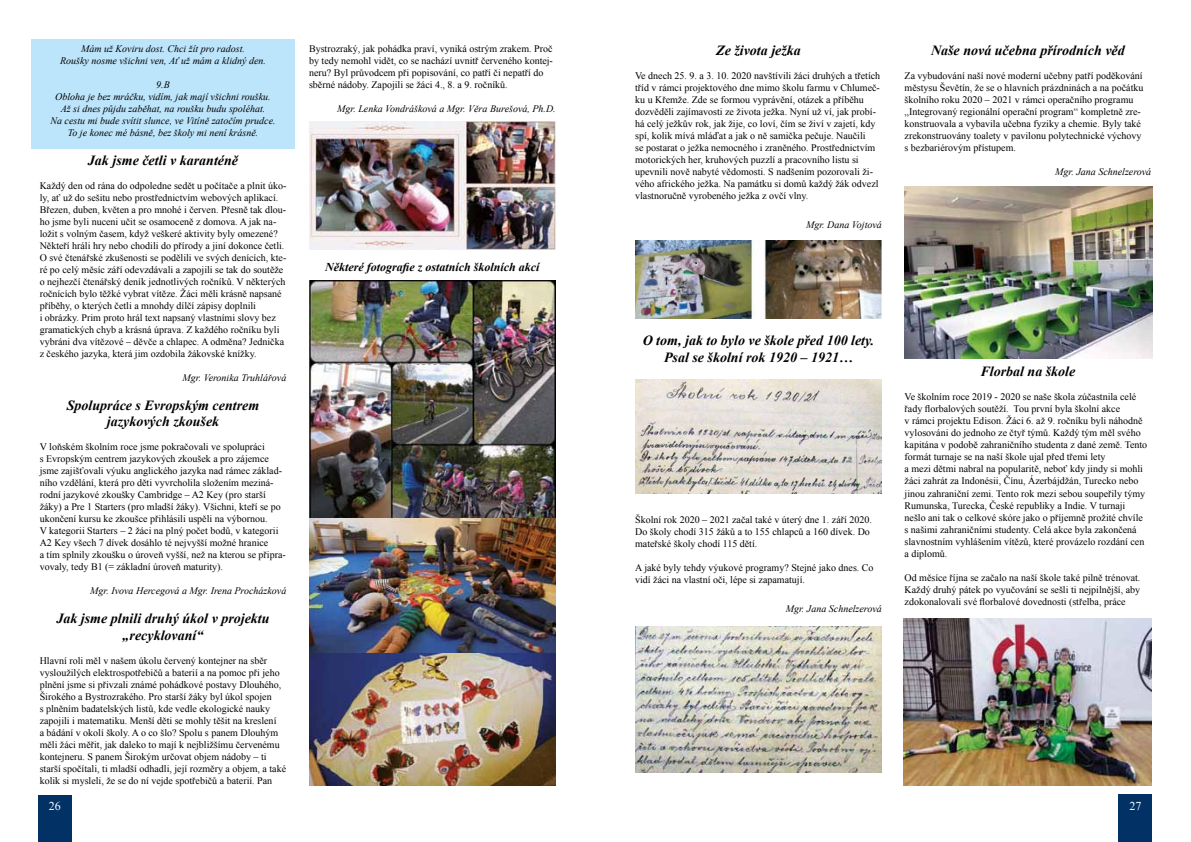
<style>
.page{position:relative;width:1191px;height:842px;background:#fff}
.page>*{position:absolute;margin:0;border:0;box-sizing:border-box;transform-origin:0 0}
.t1{font:italic 700 14px/16.8px "Times New Roman";color:#000;text-align:center}
.t2{font:italic 700 12px "Times New Roman";color:#000}
.t3{font:12px "Times New Roman";color:#fff}
.t4{font:10px/12px "Times New Roman";color:#000}
.t5{font:italic 10px/12px "Times New Roman";color:#000;text-align:center}
</style>
<div class="page">
<div style="left:38px;top:795px;width:34px;height:47px;background:#023265"></div>
<div style="left:1118px;top:794px;width:34px;height:48px;background:#023265"></div>
<div style="left:31px;top:40px;width:264px;height:109px;background:#bce4fa"></div>
<img style="left:309px;top:122px;width:247px;height:127px">
<img style="left:309px;top:281px;width:247px;height:372px">
<img style="left:309px;top:653px;width:247px;height:132px">
<img style="left:635px;top:241px;width:247px;height:78px">
<img style="left:635px;top:379px;width:247px;height:115px">
<img style="left:635px;top:627px;width:247px;height:145px">
<img style="left:904px;top:186px;width:248px;height:173px">
<img style="left:904px;top:618px;width:247px;height:167px">
<p class="t5" style="left:60px;top:43px;width:207px">Mám už Koviru dost. Chci žít pro radost.<br>Roušky nosme všichni ven, Ať už mám a klidný den.</p>
<p class="t5" style="left:50px;top:79px;width:227px">9.B<br>Obloha je bez mráčku, vidím, jak mají všichni roušku.<br>Až si dnes půjdu zaběhat, na roušku budu spoléhat.<br>Na cestu mi bude svítit slunce, ve Vitíně zatočím prudce.<br>To je konec mé básně, bez školy mi není krásně.</p>
<h1 class="t1" style="left:88px;top:151px;width:152px">Jak jsme četli v karanténě</h1>
<p class="t4" style="left:40px;top:179px;width:248px">Každý den od rána do odpoledne sedět u počítače a plnit úko&shy;ly, ať už do sešitu nebo prostřednictvím webových aplikací.<br>Březen, duben, květen a pro mnohé i červen. Přesně tak dlou&shy;ho jsme byli nuceni učit se osamoceně z domova. A jak na&shy;ložit s volným časem, když veškeré aktivity byly omezené?<br>Někteří hráli hry nebo chodili do přírody a jiní dokonce četli.<br>O své čtenářské zkušenosti se podělili ve svých denících, kte&shy;ré po celý měsíc září odevzdávali a zapojili se tak do soutěže o nejhezčí čtenářský deník jednotlivých ročníků. V některých ročnících bylo těžké vybrat vítěze. Žáci měli krásně napsané příběhy, o kterých četli a mnohdy dílčí zápisy doplnili<br>i obrázky. Prim proto hrál text napsaný vlastními slovy bez gramatických chyb a krásná úprava. Z každého ročníku byli vybráni dva vítězové – děvče a chlapec. A odměna? Jednička z českého jazyka, která jim ozdobila žákovské knížky.</p>
<p class="t5" style="left:183px;top:371px;width:105px">Mgr. Veronika Truhlářová</p>
<h1 class="t1" style="left:67px;top:396px;width:194px">Spolupráce s Evropským centrem jazykových zkoušek</h1>
<p class="t4" style="left:40px;top:441px;width:248px">V loňském školním roce jsme pokračovali ve spolupráci<br>s Evropským centrem jazykových zkoušek a pro zájemce jsme zajišťovali výuku anglického jazyka nad rámec základ&shy;ního vzdělání, která pro děti vyvrcholila složením meziná&shy;rodní jazykové zkoušky Cambridge – A2 Key (pro starší žáky) a Pre 1 Starters (pro mladší žáky). Všichni, kteří se po ukončení kursu ke zkoušce přihlásili uspěli na výbornou.<br>V kategorii Starters – 2 žáci na plný počet bodů, v kategorii A2 Key všech 7 dívek dosáhlo té nejvyšší možné hranice<br>a tím splnily zkoušku o úroveň vyšší, než na kterou se připra&shy;vovaly, tedy B1 (= základní úroveň maturity).</p>
<p class="t5" style="left:90px;top:585px;width:198px">Mgr. Ivova Hercegová a Mgr. Irena Procházková</p>
<h1 class="t1" style="left:56px;top:610px;width:215px">Jak jsme plnili druhý úkol v projektu „recyklovaní“</h1>
<p class="t4" style="left:40px;top:654px;width:248px">Hlavní roli měl v našem úkolu červený kontejner na sběr vysloužilých elektrospotřebičů a baterií a na pomoc při jeho plnění jsme si přivzali známé pohádkové postavy Dlouhého, Širokého a Bystrozrakého. Pro starší žáky byl úkol spojen<br>s plněním badatelských listů, kde vedle ekologické nauky zapojili i matematiku. Menší děti se mohly těšit na kreslení<br>a bádání v okolí školy. A o co šlo? Spolu s panem Dlouhým měli žáci měřit, jak daleko to mají k nejbližšímu červenému kontejneru. S panem Širokým určovat objem nádoby – ti starší spočítali, ti mladší odhadli, její rozměry a objem, a také kolik si mysleli, že se do ní vejde spotřebičů a baterií. Pan</p>
<p class="t4" style="left:309px;top:43px;width:245px">Bystrozraký, jak pohádka praví, vyniká ostrým zrakem. Proč by tedy nemohl vidět, co se nachází uvnitř červeného kontej&shy;neru? Byl průvodcem při popisování, co patří či nepatří do sběrné nádoby. Zapojili se žáci 4., 8. a 9. ročníků.</p>
<p class="t5" style="left:337px;top:103px;width:220px">Mgr. Lenka Vondrášková a Mgr. Věra Burešová, Ph.D.</p>
<p class="t2" style="left:325px;top:258px;width:216px">Některé fotografie z ostatních školních akcí</p>
<h1 class="t1" style="left:716px;top:41px;width:86px">Ze života ježka</h1>
<p class="t4" style="left:635px;top:69px;width:246px">Ve dnech 25. 9. a 3. 10. 2020 navštívili žáci druhých a třetích tříd v rámci projektového dne mimo školu farmu v Chlumeč&shy;ku u Křemže. Zde se formou vyprávění, otázek a příběhu dozvěděli zajímavosti ze života ježka. Nyní už ví, jak probí&shy;há celý ježkův rok, jak žije, co loví, čím se živí v zajetí, kdy spí, kolik mívá mláďat a jak o ně samička pečuje. Naučili<br>se postarat o ježka nemocného i zraněného. Prostřednictvím motorických her, kruhových puzzlí a pracovního listu si upevnili nově nabyté vědomosti. S nadšením pozorovali ži&shy;vého afrického ježka. Na památku si domů každý žák odvezl vlastnoručně vyrobeného ježka z ovčí vlny.</p>
<p class="t5" style="left:806px;top:218px;width:77px">Mgr. Dana Vojtová</p>
<h1 class="t1" style="left:931px;top:41px;width:195px">Naše nová učebna přírodních věd</h1>
<p class="t4" style="left:904px;top:69px;width:240px">Za vybudování naší nové moderní učebny patří poděkování městysu Ševětín, že se o hlavních prázdninách a na počátku školního roku 2020 – 2021 v rámci operačního programu „Integrovaný regionální operační program“ kompletně zre&shy;konstruovala a vybavila učebna fyziky a chemie. Byly také zrekonstruovány toalety v pavilonu polytechnické výchovy s bezbariérovým přístupem.</p>
<p class="t5" style="left:1055px;top:165px;width:97px">Mgr. Jana Schnelzerová</p>
<h1 class="t1" style="left:642px;top:332px;width:233px">O tom, jak to bylo ve škole před 100 lety.<br>Psal se školní rok 1920 – 1921…</h1>
<p class="t4" style="left:635px;top:513px;width:238px">Školní rok 2020 – 2021 začal také v úterý dne 1. září 2020.<br>Do školy chodí 315 žáků a to 155 chlapců a 160 dívek. Do mateřské školy chodí 115 dětí.</p>
<p class="t4" style="left:635px;top:561px;width:240px">A jaké byly tehdy výukové programy? Stejné jako dnes. Co vidí žáci na vlastní oči, lépe si zapamatují.</p>
<p class="t5" style="left:786px;top:602px;width:97px">Mgr. Jana Schnelzerová</p>
<h1 class="t1" style="left:980px;top:363px;width:96px">Florbal na škole</h1>
<p class="t4" style="left:904px;top:391px;width:244px">Ve školním roce 2019 - 2020 se naše škola zúčastnila celé řady florbalových soutěží. Tou první byla školní akce<br>v rámci projektu Edison. Žáci 6. až 9. ročníku byli náhodně vylosováni do jednoho ze čtyř týmů. Každý tým měl svého kapitána v podobě zahraničního studenta z dané země. Tento formát turnaje se na naší škole ujal před třemi lety<br>a mezi dětmi nabral na popularitě, neboť kdy jindy si mohli žáci zahrát za Indonésii, Čínu, Ázerbájdžán, Turecko nebo jinou zahraniční zemi. Tento rok mezi sebou soupeřily týmy Rumunska, Turecka, České republiky a Indie. V turnaji nešlo ani tak o celkové skóre jako o příjemně prožité chvíle s našimi zahraničními studenty. Celá akce byla zakončená slavnostním vyhlášením vítězů, které provázelo rozdání cen a diplomů.</p>
<p class="t4" style="left:904px;top:571px;width:237px;text-align:justify">Od měsíce října se začalo na naší škole také pilně trénovat.<br>Každý druhý pátek po vyučování se sešli ti nejpilnější, aby zdokonalovali své florbalové dovednosti (střelba, práce</p>
<p class="t3" style="left:49px;top:798px;width:13px">26</p>
<p class="t3" style="left:1129px;top:797px;width:13px">27</p>
</div>
